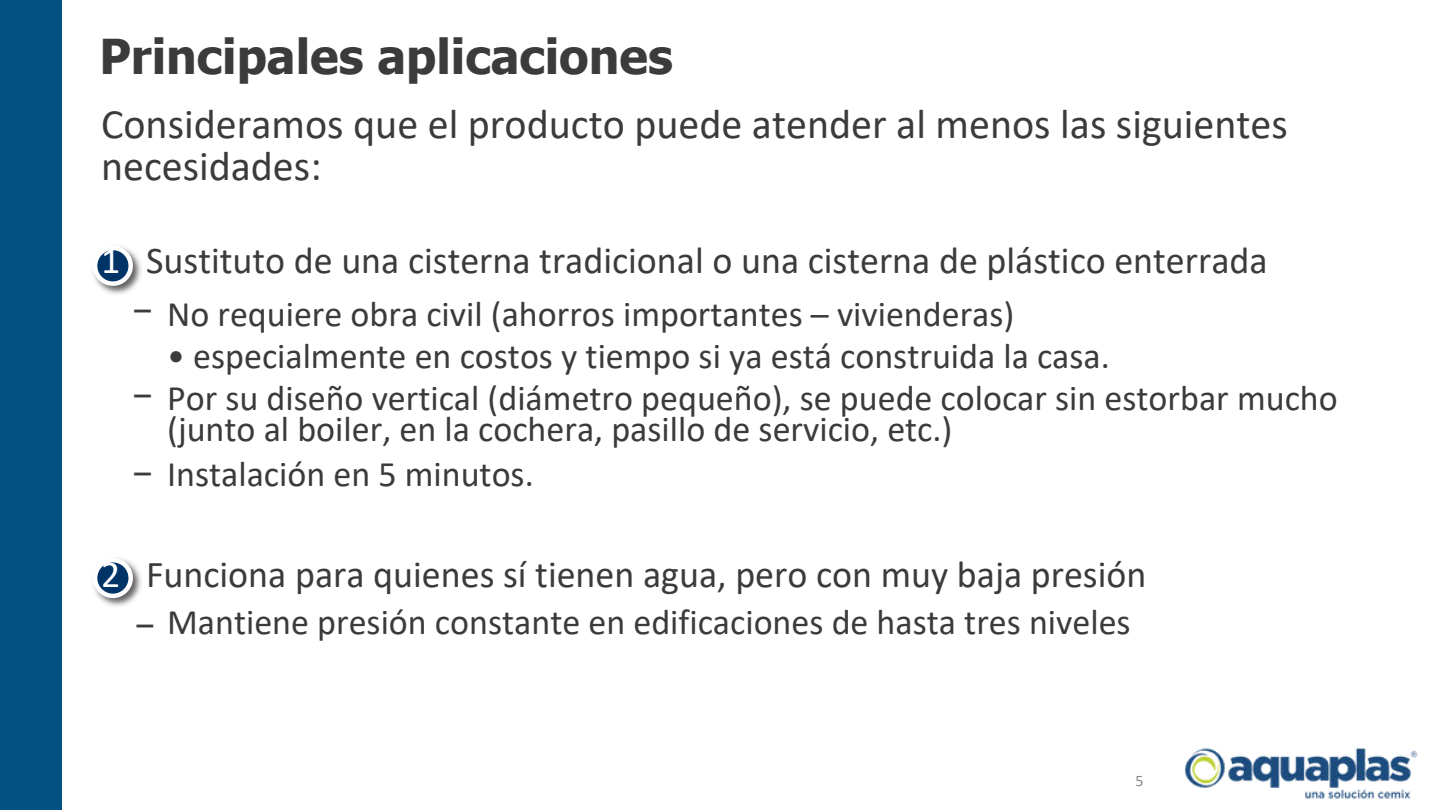
<style>
.page{position:relative;width:1440px;height:810px;background:#fff}
.page>*{position:absolute;margin:0;border:0;box-sizing:border-box;transform-origin:0 0}
.t1{font:700 48px "Tahoma";color:#3b3b3b}
.t2{font:42px "Calibri";color:#3b3b3b}
.t3{font:38px "Calibri";color:#3b3b3b}
.t4{font:36px/73.6px "Calibri";color:#3b3b3b}
.t5{font:36px "IBM Plex Sans Cond";color:#3b3b3b}
.t6{font:16px "Calibri";color:#898989}
.s1{color:#fff}
.s2{font-family:"IBM Plex Sans Cond"}
</style>
<div class="page">
<div style="left:0;top:0;width:61px;height:810px;background:#035182"></div>
<img style="left:1184px;top:748px;width:234px;height:51px">
<img style="left:93px;top:246px;width:48px;height:49px">
<svg style="left:95px;top:248px;width:36px;height:36px"></svg>
<div style="left:93px;top:246px;width:40px;height:40px;border:4px solid #fff;border-radius:50%"></div>
<img style="left:93px;top:558px;width:48px;height:49px">
<svg style="left:95px;top:560px;width:36px;height:36px"></svg>
<div style="left:93px;top:558px;width:40px;height:40px;border:4px solid #fff;border-radius:50%"></div>
<h1 class="t1" style="left:99px;top:23px;width:575px">Principales aplicaciones</h1>
<p class="t2" style="left:101px;top:95px;width:1188px">Consideramos que el producto puede atender al menos las siguientes</p>
<p class="t2" style="left:101px;top:137px;width:222px">necesidades:</p>
<p class="t3" style="left:101px;top:234px;width:1168px"><span class="s1">1</span> Sustituto de una cisterna tradicional o una cisterna de plástico enterrada</p>
<p class="t5" style="left:133px;top:281px;width:21px">–</p>
<p class="t4" style="left:167px;top:276px;width:849px">No requiere obra civil (ahorros importantes – vivienderas)</p>
<p class="t4" style="left:167px;top:318px;width:944px">• especialmente en costos y tiempo si ya está construida la casa. (junto al boiler, en la cochera, pasillo de servicio, etc.)</p>
<p class="t4" style="left:133px;top:360px;width:1206px"><span class="s2">–</span> Por su diseño vertical (diámetro pequeño), se puede colocar sin estorbar mucho</p>
<p class="t4" style="left:133px;top:437px;width:402px"><span class="s2">–</span> Instalación en 5 minutos.</p>
<p class="t3" style="left:101px;top:548px;width:1047px"><span class="s1">2</span> Funciona para quienes sí tienen agua, pero con muy baja presión</p>
<p class="t4" style="left:136px;top:584px;width:997px"><span class="s2">–</span> Mantiene presión constante en edificaciones de hasta tres niveles</p>
<p class="t6" style="left:1136px;top:770px;width:10px">5</p>
</div>
